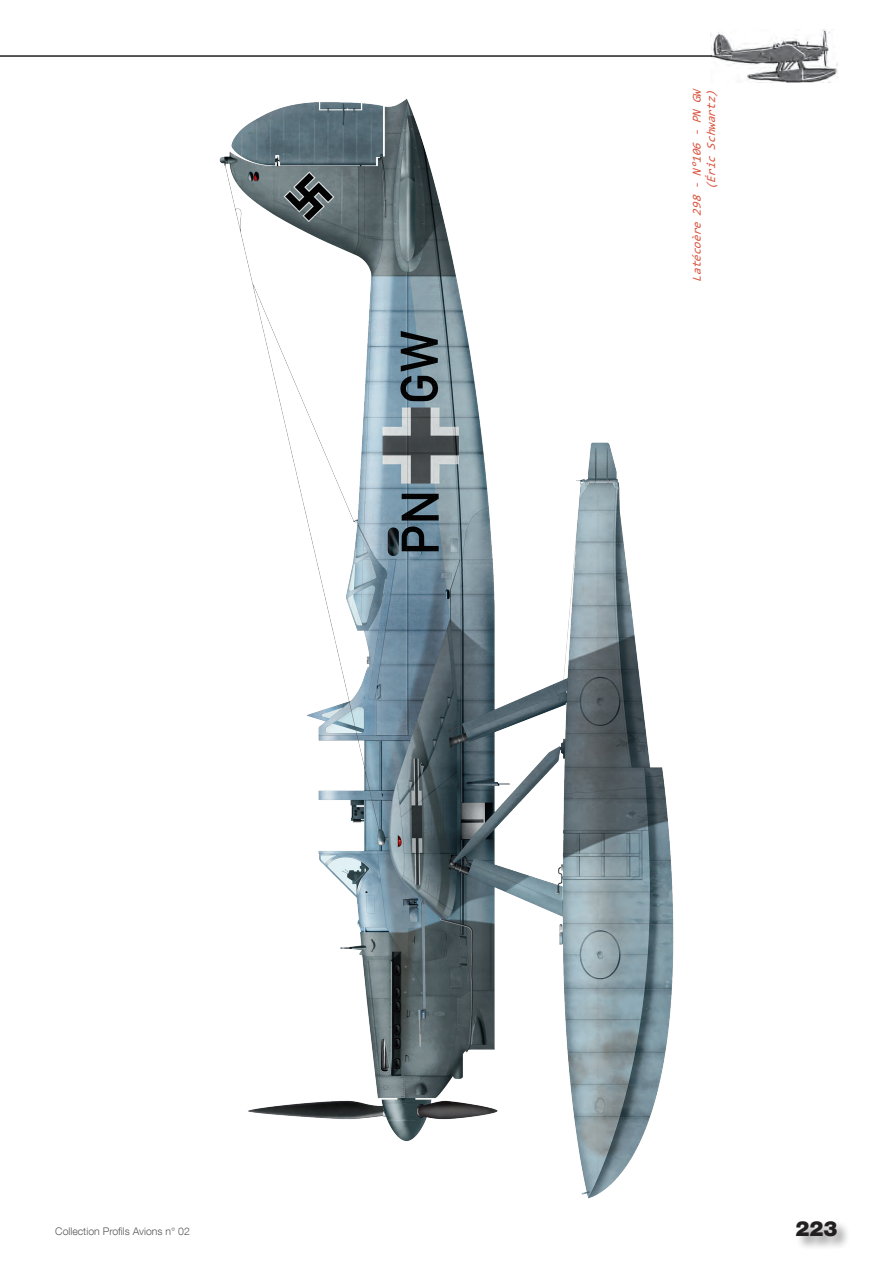
<style>
.page{position:relative;width:893px;height:1263px;background:#fff}
.page>*{position:absolute;margin:0;border:0;box-sizing:border-box;transform-origin:0 0}
.t1{font:900 21px "Helvetica Neue LT Com";color:#231f20}
.t2{font:italic 12px/14.4px "Tahoma";color:#d95842;text-align:right}
.t3{font:300 10.5px "Helvetica Neue LT Com";color:#57585a}
</style>
<div class="page">
<img style="left:219px;top:98px;width:455px;height:1101px">
<img style="left:710px;top:30px;width:128px;height:52px">
<hr style="left:0;top:55px;width:712px;height:2px;background:#231f20">
<div style="left:794px;top:1220px;width:57px;height:31px;background:#231f20;opacity:.5"></div>
<p class="t2" style="left:690px;top:281px;width:194px;rotate:-90deg">Latécoère 298 - N°106 - PN GW (Éric Schwartz)</p>
<p class="t3" style="left:55px;top:1225px;width:136px">Collection Profils Avions n° 02</p>
<h1 class="t1" style="left:795px;top:1216px;width:44px">223</h1>
</div>
